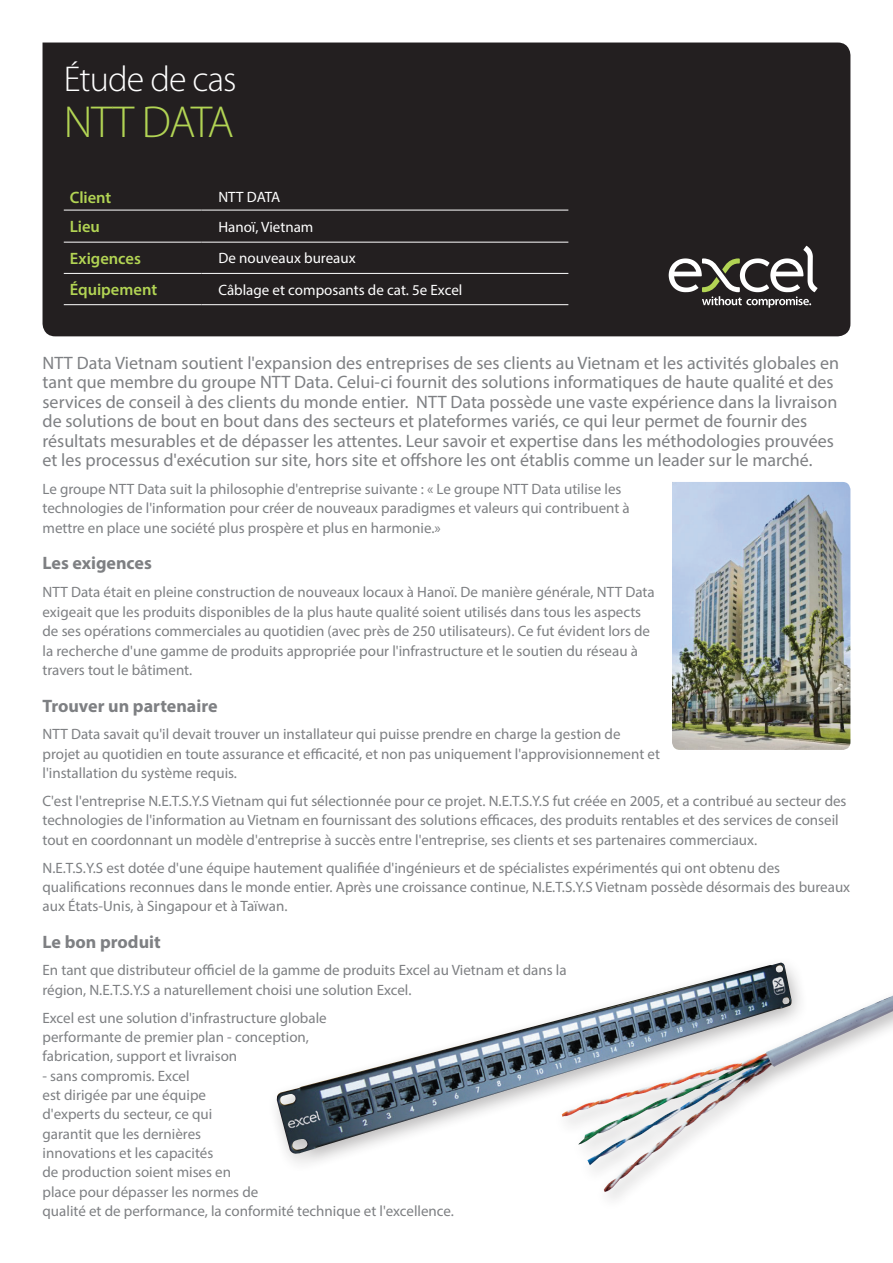
<style>
.page{position:relative;width:893px;height:1263px;background:#fff}
.page>*{position:absolute;margin:0;border:0;box-sizing:border-box;transform-origin:0 0}
.t1{font:300 45px "Myriad Pro";letter-spacing:-.04em;color:#b2d454}
.t2{font:300 36px "Myriad Pro";letter-spacing:-.025em;color:#fff}
.t3{font:18px/19.5px "Myriad Pro";color:#7e8083}
.t4{font:700 18px "Myriad Pro";color:#7e8083}
.t5{font:600 16.5px "Myriad Pro";color:#b2d454}
.t6{font:15px/19.4px "Myriad Pro";color:#7e8083}
.t7{font:15px "Myriad Pro";color:#fff}
</style>
<div class="page">
<div style="left:43px;top:43px;width:807px;height:293px;background:#231f20"></div>
<svg style="left:669px;top:246px;width:148px;height:62px"></svg>
<hr style="left:64px;top:210px;width:137px;height:1px;background:#fff">
<hr style="left:201px;top:210px;width:367px;height:1px;background:#fff">
<hr style="left:64px;top:242px;width:137px;height:1px;background:#fff">
<hr style="left:201px;top:242px;width:367px;height:1px;background:#fff">
<hr style="left:64px;top:273px;width:137px;height:1px;background:#fff">
<hr style="left:201px;top:273px;width:367px;height:1px;background:#fff">
<hr style="left:201px;top:304px;width:367px;height:1px;background:#fff">
<hr style="left:64px;top:304px;width:137px;height:1px;background:#fff">
<img style="left:672px;top:482px;width:178px;height:268px">
<img style="left:603px;top:995px;width:290px;height:197px">
<div style="left:267px;top:956px;width:542px;height:218px;background:#231f20;opacity:.3"></div>
<img style="left:275px;top:963px;width:517px;height:193px">
<h2 class="t2" style="left:64px;top:59px;width:174px">Étude de cas</h2>
<h1 class="t1" style="left:64px;top:98px;width:172px">NTT DATA</h1>
<p class="t5" style="left:70px;top:187px;width:43px">Client</p>
<p class="t7" style="left:218px;top:188px;width:63px">NTT DATA</p>
<p class="t5" style="left:70px;top:216px;width:32px">Lieu</p>
<p class="t7" style="left:218px;top:217px;width:97px">Hanoï, Vietnam</p>
<p class="t5" style="left:70px;top:248px;width:73px">Exigences</p>
<p class="t7" style="left:218px;top:249px;width:139px">De nouveaux bureaux</p>
<p class="t5" style="left:70px;top:279px;width:89px">Équipement</p>
<p class="t7" style="left:218px;top:280px;width:245px">Câblage et composants de cat. 5e Excel</p>
<p class="t3" style="left:43px;top:352px;width:798px">NTT Data Vietnam soutient l'expansion des entreprises de ses clients au Vietnam et les activités globales en tant que membre du groupe NTT Data. Celui-ci fournit des solutions informatiques de haute qualité et des services de conseil à des clients du monde entier. NTT Data possède une vaste expérience dans la livraison de solutions de bout en bout dans des secteurs et plateformes variés, ce qui leur permet de fournir des résultats mesurables et de dépasser les attentes. Leur savoir et expertise dans les méthodologies prouvées et les processus d'exécution sur site, hors site et offshore les ont établis comme un leader sur le marché.</p>
<p class="t6" style="left:43px;top:479px;width:589px">Le groupe NTT Data suit la philosophie d'entreprise suivante : « Le groupe NTT Data utilise les technologies de l'information pour créer de nouveaux paradigmes et valeurs qui contribuent à mettre en place une société plus prospère et plus en harmonie.»</p>
<p class="t4" style="left:43px;top:551px;width:111px">Les exigences</p>
<p class="t6" style="left:43px;top:582px;width:614px">NTT Data était en pleine construction de nouveaux locaux à Hanoï. De manière générale, NTT Data exigeait que les produits disponibles de la plus haute qualité soient utilisés dans tous les aspects de ses opérations commerciales au quotidien (avec près de 250 utilisateurs). Ce fut évident lors de la recherche d'une gamme de produits appropriée pour l'infrastructure et le soutien du réseau à travers tout le bâtiment.</p>
<p class="t4" style="left:43px;top:694px;width:177px">Trouver un partenaire</p>
<p class="t6" style="left:43px;top:724px;width:619px">NTT Data savait qu'il devait trouver un installateur qui puisse prendre en charge la gestion de projet au quotidien en toute assurance et efficacité, et non pas uniquement l'approvisionnement et l'installation du système requis.</p>
<p class="t6" style="left:43px;top:791px;width:806px">C'est l'entreprise N.E.T.S.Y.S Vietnam qui fut sélectionnée pour ce projet. N.E.T.S.Y.S fut créée en 2005, et a contribué au secteur des technologies de l'information au Vietnam en fournissant des solutions efficaces, des produits rentables et des services de conseil tout en coordonnant un modèle d'entreprise à succès entre l'entreprise, ses clients et ses partenaires commerciaux.</p>
<p class="t6" style="left:43px;top:857px;width:809px">N.E.T.S.Y.S est dotée d'une équipe hautement qualifiée d'ingénieurs et de spécialistes expérimentés qui ont obtenu des qualifications reconnues dans le monde entier. Après une croissance continue, N.E.T.S.Y.S Vietnam possède désormais des bureaux aux États-Unis, à Singapour et à Taïwan.</p>
<p class="t4" style="left:43px;top:930px;width:120px">Le bon produit</p>
<p class="t6" style="left:43px;top:960px;width:526px">En tant que distributeur officiel de la gamme de produits Excel au Vietnam et dans la région, N.E.T.S.Y.S a naturellement choisi une solution Excel.</p>
<p class="t6" style="left:43px;top:1008px;width:286px">Excel est une solution d'infrastructure globale performante de premier plan - conception, fabrication, support et livraison</p>
<p class="t6" style="left:43px;top:1066px;width:413px">- sans compromis. Excel<br>est dirigée par une équipe<br>d'experts du secteur, ce qui<br>garantit que les dernières<br>innovations et les capacités<br>de production soient mises en<br>place pour dépasser les normes de<br>qualité et de performance, la conformité technique et l'excellence.</p>
</div>
